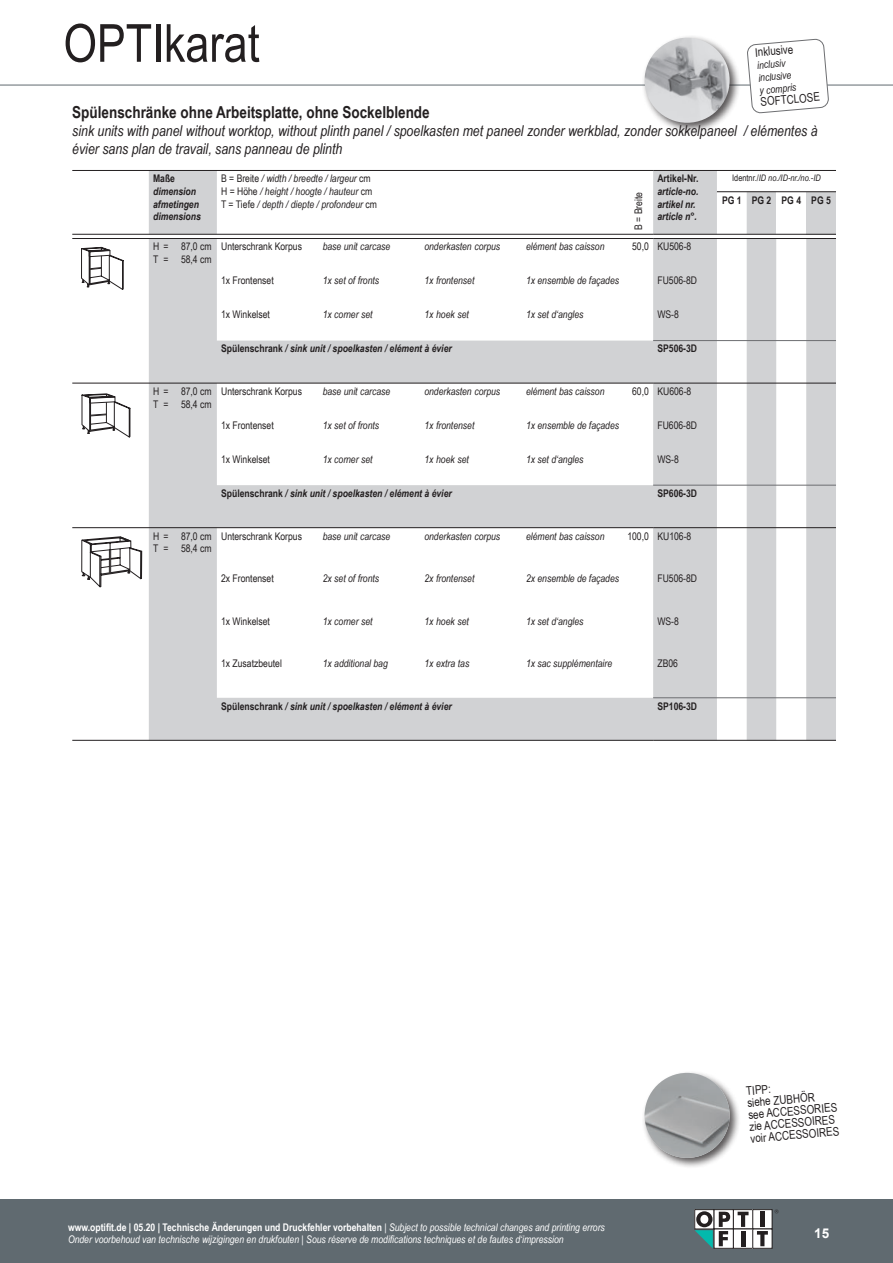
<style>
.page{position:relative;width:893px;height:1263px;background:#fff}
.page>*{position:absolute;margin:0;border:0;box-sizing:border-box;transform-origin:0 0}
.t1{font:52.5px "Arial Narrow";color:#231f20}
.t2{font:700 16.5px "Arial Narrow";color:#231f20}
.t3{font:italic 15px/18px "Arial Narrow";color:#231f20}
.t4{font:700 13.5px "Arial";color:#fff}
.t5{font:12px/12px "Arial Narrow";color:#231f20}
.t6{font:italic 10.5px/12.6px "Arial Narrow";color:#231f20}
.t7{font:10.5px/12.6px "Arial Narrow";color:#231f20}
.t8{font:italic 10.5px/12.6px "Arial Narrow";color:#fff}
.t9{font:italic 700 10.5px/12.6px "Arial Narrow";color:#231f20}
.t10{font:700 10.5px "Arial Narrow";color:#231f20}
.t11{font:italic 9px "Arial Narrow";color:#231f20}
.s1{font-style:normal}
.s2{font-weight:700;font-style:normal}
</style>
<div class="page">
<div style="left:0;top:1199px;width:893px;height:64px;background:#606a70"></div>
<svg style="left:0;top:38px;width:893px;height:47px"></svg>
<div style="left:694px;top:1209px;width:20px;height:20px;border:1px solid #231f20"></div>
<svg style="left:716px;top:1211px;width:16px;height:16px"></svg>
<div style="left:714px;top:1209px;width:20px;height:20px;border:1px solid #231f20"></div>
<svg style="left:735px;top:1211px;width:16px;height:16px"></svg>
<div style="left:733px;top:1209px;width:20px;height:20px;border:1px solid #231f20"></div>
<div style="left:753px;top:1209px;width:19px;height:20px;background:#fff"></div>
<div style="left:753px;top:1209px;width:19px;height:20px;border:1px solid #231f20"></div>
<svg style="left:716px;top:1231px;width:16px;height:15px"></svg>
<div style="left:733px;top:1229px;width:20px;height:19px;background:#fff"></div>
<div style="left:733px;top:1229px;width:20px;height:19px;border:1px solid #231f20"></div>
<div style="left:753px;top:1229px;width:19px;height:19px;background:#fff"></div>
<svg style="left:738px;top:1212px;width:10px;height:15px"></svg>
<hr style="left:760px;top:1212px;width:4px;height:15px;background:#231f20">
<svg style="left:719px;top:1212px;width:11px;height:34px"></svg>
<hr style="left:741px;top:1231px;width:4px;height:15px;background:#231f20">
<svg style="left:757px;top:1231px;width:11px;height:15px"></svg>
<svg style="left:695px;top:1211px;width:18px;height:37px"></svg>
<hr style="left:72px;top:238px;width:581px;height:1px;background:#231f20">
<hr style="left:72px;top:383px;width:581px;height:1px;background:#231f20">
<hr style="left:72px;top:527px;width:581px;height:1px;background:#231f20">
<hr style="left:72px;top:740px;width:581px;height:1px;background:#231f20">
<hr style="left:653px;top:740px;width:183px;height:1px;background:#231f20">
<svg style="left:81px;top:247px;width:43px;height:43px"></svg>
<svg style="left:82px;top:393px;width:48px;height:45px"></svg>
<svg style="left:81px;top:536px;width:61px;height:51px"></svg>
<div style="left:642px;top:35px;width:99px;height:99px;background:#231f20;opacity:.75"></div>
<img style="left:645px;top:38px;width:85px;height:85px;border-radius:43px">
<svg style="left:747px;top:39px;width:82px;height:74px"></svg>
<div style="left:642px;top:1070px;width:99px;height:99px;background:#231f20;opacity:.75"></div>
<img style="left:645px;top:1073px;width:85px;height:85px;border-radius:43px">
<svg style="left:149px;top:171px;width:687px;height:569px"></svg>
<div style="left:776px;top:192px;width:30px;height:42px;background:#fff"></div>
<div style="left:806px;top:192px;width:30px;height:42px;background:#d1d2d4"></div>
<hr style="left:72px;top:170px;width:581px;height:1px;background:#231f20">
<hr style="left:653px;top:170px;width:183px;height:1px;background:#231f20">
<hr style="left:717px;top:191px;width:119px;height:1px;background:#231f20">
<hr style="left:72px;top:234px;width:581px;height:1px;background:#231f20">
<hr style="left:653px;top:234px;width:183px;height:1px;background:#231f20">
<h1 class="t1" style="left:63px;top:23px;width:198px">OPTIkarat</h1>
<p class="t5" style="left:755px;top:47px;width:40px;rotate:-5deg">Inklusive</p>
<p class="t6" style="left:757px;top:60px;width:38px;rotate:-5deg">inclusiv inclusive y compris</p>
<p class="t5" style="left:760px;top:97px;width:61px;rotate:-5deg">SOFTCLOSE</p>
<h2 class="t2" style="left:72px;top:100px;width:359px">Spülenschränke ohne Arbeitsplatte, ohne Sockelblende</h2>
<h3 class="t3" style="left:72px;top:123px;width:747px">sink units with panel without worktop, without plinth panel / spoelkasten met paneel zonder werkblad, zonder sokkelpaneel / elémentes à évier sans plan de travail, sans panneau de plinth</h3>
<p class="t10" style="left:153px;top:171px;width:24px">Maße</p>
<p class="t9" style="left:153px;top:186px;width:49px">dimension afmetingen dimensions</p>
<p class="t6" style="left:221px;top:173px;width:157px"><span class="s1">B = Breite</span> / width / breedte / largeur <span class="s1">cm<br>H = Höhe</span> / height / hoogte / hauteur <span class="s1">cm<br>T = Tiefe</span> / depth / diepte / profondeur <span class="s1">cm</span></p>
<p class="t7" style="left:633px;top:230px;width:40px;rotate:-90deg">B = Breite</p>
<p class="t10" style="left:657px;top:171px;width:43px">Artikel-Nr.</p>
<p class="t9" style="left:657px;top:186px;width:43px">article-no. artikel nr. article n°.</p>
<p class="t7" style="left:153px;top:241px;width:60px">H = 87,0 cm<br>T = 58,4 cm</p>
<p class="t7" style="left:221px;top:241px;width:82px">Unterschrank Korpus</p>
<p class="t6" style="left:323px;top:241px;width:69px">base unit carcase</p>
<p class="t6" style="left:424px;top:241px;width:77px">onderkasten corpus</p>
<p class="t6" style="left:526px;top:241px;width:80px">elément bas caisson</p>
<p class="t7" style="left:632px;top:241px;width:61px">50,0 KU506-8</p>
<p class="t7" style="left:221px;top:275px;width:54px">1x Frontenset</p>
<p class="t6" style="left:323px;top:274px;width:58px">1x set of fronts</p>
<p class="t6" style="left:424px;top:274px;width:52px">1x frontenset</p>
<p class="t6" style="left:526px;top:274px;width:95px">1x ensemble de façades</p>
<p class="t7" style="left:657px;top:275px;width:41px">FU506-8D</p>
<p class="t7" style="left:221px;top:309px;width:50px">1x Winkelset</p>
<p class="t6" style="left:323px;top:308px;width:51px">1x corner set</p>
<p class="t6" style="left:424px;top:308px;width:46px">1x hoek set</p>
<p class="t6" style="left:526px;top:308px;width:59px">1x set d‘angles</p>
<p class="t7" style="left:657px;top:309px;width:23px">WS-8</p>
<p class="t9" style="left:221px;top:343px;width:232px"><span class="s1">Spülenschrank</span> / sink unit / spoelkasten / elément à évier</p>
<p class="t10" style="left:657px;top:341px;width:41px">SP506-3D</p>
<p class="t7" style="left:153px;top:386px;width:60px">H = 87,0 cm<br>T = 58,4 cm</p>
<p class="t7" style="left:221px;top:386px;width:82px">Unterschrank Korpus</p>
<p class="t6" style="left:323px;top:386px;width:69px">base unit carcase</p>
<p class="t6" style="left:424px;top:386px;width:77px">onderkasten corpus</p>
<p class="t6" style="left:526px;top:386px;width:80px">elément bas caisson</p>
<p class="t7" style="left:632px;top:386px;width:61px">60,0 KU606-8</p>
<p class="t7" style="left:221px;top:420px;width:54px">1x Frontenset</p>
<p class="t6" style="left:323px;top:419px;width:58px">1x set of fronts</p>
<p class="t6" style="left:424px;top:419px;width:52px">1x frontenset</p>
<p class="t6" style="left:526px;top:419px;width:95px">1x ensemble de façades</p>
<p class="t7" style="left:657px;top:420px;width:41px">FU606-8D</p>
<p class="t7" style="left:221px;top:454px;width:50px">1x Winkelset</p>
<p class="t6" style="left:323px;top:453px;width:51px">1x corner set</p>
<p class="t6" style="left:424px;top:453px;width:46px">1x hoek set</p>
<p class="t6" style="left:526px;top:453px;width:59px">1x set d‘angles</p>
<p class="t7" style="left:657px;top:454px;width:23px">WS-8</p>
<p class="t9" style="left:221px;top:488px;width:232px"><span class="s1">Spülenschrank</span> / sink unit / spoelkasten / elément à évier</p>
<p class="t10" style="left:657px;top:485px;width:41px">SP606-3D</p>
<p class="t7" style="left:153px;top:530px;width:60px">H = 87,0 cm<br>T = 58,4 cm</p>
<p class="t7" style="left:221px;top:530px;width:82px">Unterschrank Korpus</p>
<p class="t6" style="left:323px;top:530px;width:69px">base unit carcase</p>
<p class="t6" style="left:424px;top:530px;width:77px">onderkasten corpus</p>
<p class="t6" style="left:526px;top:530px;width:80px">elément bas caisson</p>
<p class="t7" style="left:627px;top:530px;width:66px">100,0 KU106-8</p>
<p class="t7" style="left:221px;top:573px;width:54px">2x Frontenset</p>
<p class="t6" style="left:323px;top:572px;width:58px">2x set of fronts</p>
<p class="t6" style="left:424px;top:572px;width:52px">2x frontenset</p>
<p class="t6" style="left:526px;top:572px;width:95px">2x ensemble de façades</p>
<p class="t7" style="left:657px;top:573px;width:41px">FU506-8D</p>
<p class="t7" style="left:221px;top:615px;width:50px">1x Winkelset</p>
<p class="t6" style="left:323px;top:614px;width:51px">1x corner set</p>
<p class="t6" style="left:424px;top:614px;width:46px">1x hoek set</p>
<p class="t6" style="left:526px;top:614px;width:59px">1x set d‘angles</p>
<p class="t7" style="left:657px;top:615px;width:23px">WS-8</p>
<p class="t7" style="left:221px;top:658px;width:62px">1x Zusatzbeutel</p>
<p class="t6" style="left:323px;top:657px;width:67px">1x additional bag</p>
<p class="t6" style="left:424px;top:657px;width:46px">1x extra tas</p>
<p class="t6" style="left:526px;top:657px;width:88px">1x sac supplémentaire</p>
<p class="t7" style="left:657px;top:658px;width:22px">ZB06</p>
<p class="t9" style="left:221px;top:701px;width:232px"><span class="s1">Spülenschrank</span> / sink unit / spoelkasten / elément à évier</p>
<p class="t10" style="left:657px;top:698px;width:41px">SP106-3D</p>
<p class="t11" style="left:732px;top:175px;width:90px"><span class="s1">Identnr./</span>ID no./ID-nr./no.-ID</p>
<p class="t10" style="left:722px;top:192px;width:110px">PG 1 PG 2 PG 4 PG 5</p>
<p class="t5" style="left:746px;top:1086px;width:91px;rotate:-5deg">TIPP:<br>siehe ZUBHÖR<br>see ACCESSORIES zie ACCESSOIRES voir ACCESSOIRES</p>
<p class="t8" style="left:68px;top:1221px;width:538px"><span class="s2">www.optifit.de | 05.20 | Technische Änderungen und Druckfehler vorbehalten</span> <span class="s1">|</span> Subject to possible technical changes and printing errors<br>Onder voorbehoud van technische wijzigingen en drukfouten | Sous réserve de modifications techniques et de fautes d‘impression</p>
<p class="t4" style="left:814px;top:1225px;width:17px">15</p>
</div>
